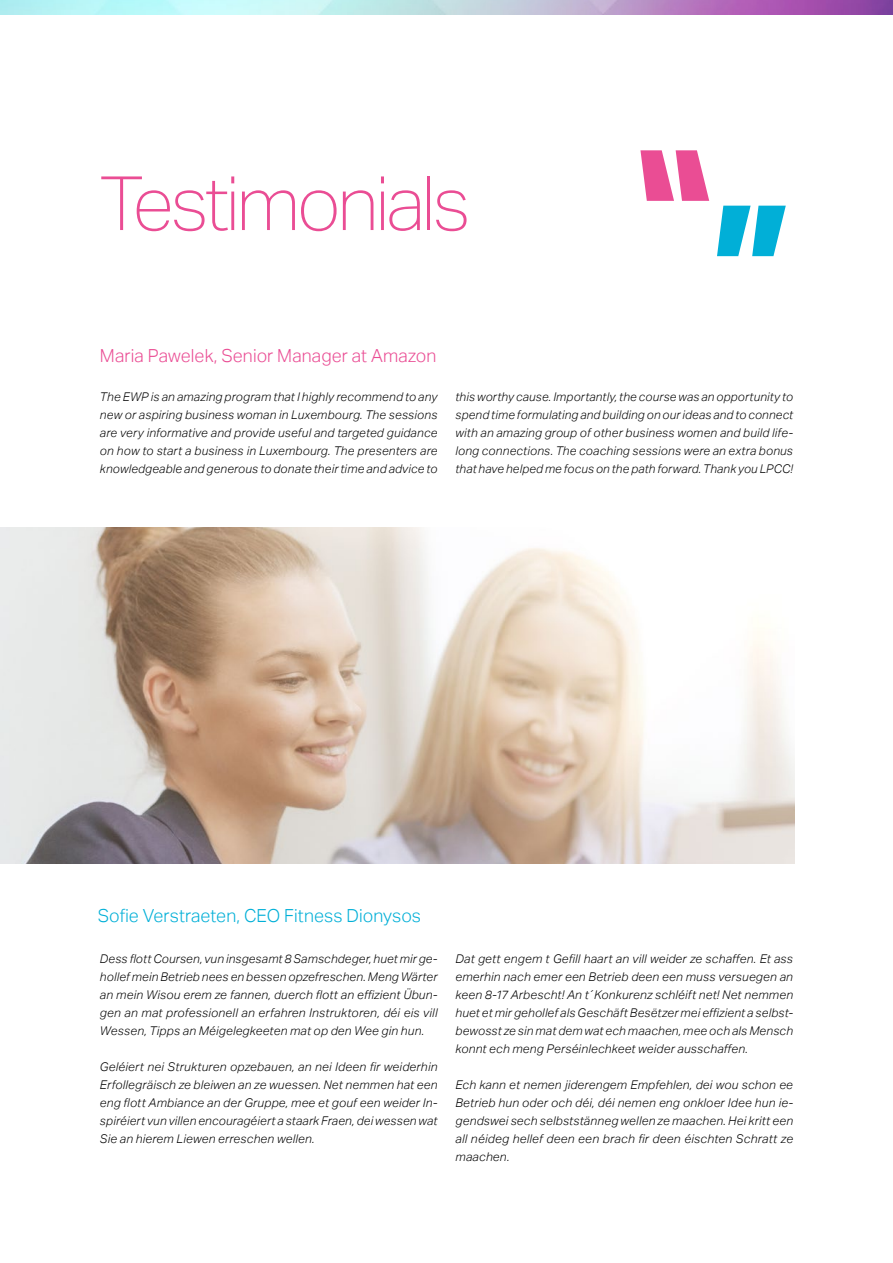
<style>
.page{position:relative;width:893px;height:1263px;background:#fff}
.page>*{position:absolute;margin:0;border:0;box-sizing:border-box;transform-origin:0 0}
.t1{font:700 198.75px "Aktiv Grotesk";color:#01afd7}
.t2{font:100 75px "Aktiv Grotesk";letter-spacing:-.04em;color:#ea4d94}
.t3{font:300 18px "Aktiv Grotesk";letter-spacing:.005em;color:#01afd7}
.t4{font:300 18px "Aktiv Grotesk";letter-spacing:.005em;color:#ea4d94}
.t5{font:italic 300 12px/18px "Aktiv Grotesk";letter-spacing:.02em;color:#000;text-align:justify}
</style>
<div class="page">
<img style="left:0;top:0;width:893px;height:14px">
<img style="left:0;top:527px;width:794px;height:336px">
<h2 class="t2" style="left:100px;top:161px;width:372px">Testimonials</h2>
<h3 class="t4" style="left:100px;top:345px;width:338px">Maria Pawelek, Senior Manager at Amazon</h3>
<h1 class="t1" style="left:794px;top:299px;width:85px;rotate:-180deg">“</h1>
<p class="t5" style="left:100px;top:388px;width:339px">The EWP is an amazing program that I highly recommend to any new or aspiring business woman in Luxembourg. The sessions are very informative and provide useful and targeted guidance on how to start a business in Luxembourg. The presenters are knowledgeable and generous to donate their time and advice to</p>
<p class="t5" style="left:455px;top:388px;width:339px">this worthy cause. Importantly, the course was an opportunity to spend time formulating and building on our ideas and to connect with an amazing group of other business women and build life&shy;long connections. The coaching sessions were an extra bonus that have helped me focus on the path forward. Thank you LPCC!</p>
<h3 class="t3" style="left:98px;top:905px;width:325px">Sofie Verstraeten, CEO Fitness Dionysos</h3>
<p class="t5" style="left:100px;top:950px;width:339px">Dess flott Coursen, vun insgesamt 8 Samschdeger, huet mir ge&shy;hollef mein Betrieb nees en bessen opzefreschen. Meng Wärter an mein Wisou erem ze fannen, duerch flott an effizient Übun&shy;gen an mat professionell an erfahren Instruktoren, déi eis vill Wessen, Tipps an Méigelegkeeten mat op den Wee gin hun.</p>
<p class="t5" style="left:100px;top:1058px;width:339px">Geléiert nei Strukturen opzebauen, an nei Ideen fir weiderhin Erfollegräisch ze bleiwen an ze wuessen. Net nemmen hat een eng flott Ambiance an der Gruppe, mee et gouf een weider In&shy;spiréiert vun villen encouragéiert a staark Fraen, dei wessen wat Sie an hierem Liewen erreschen wellen.</p>
<p class="t5" style="left:455px;top:950px;width:339px">Dat gett engem t Gefill haart an vill weider ze schaffen. Et ass emerhin nach emer een Betrieb deen een muss versuegen an keen 8-17 Arbescht! An t´Konkurenz schléift net! Net nemmen huet et mir gehollef als Geschäft Besëtzer mei effizient a selbst&shy;bewosst ze sin mat dem wat ech maachen, mee och als Mensch konnt ech meng Perséinlechkeet weider ausschaffen.</p>
<p class="t5" style="left:455px;top:1076px;width:339px">Ech kann et nemen jiderengem Empfehlen, dei wou schon ee Betrieb hun oder och déi, déi nemen eng onkloer Idee hun ie&shy;gendswei sech selbststänneg wellen ze maachen. Hei kritt een all néideg hellef deen een brach fir deen éischten Schratt ze maachen.</p>
</div>
